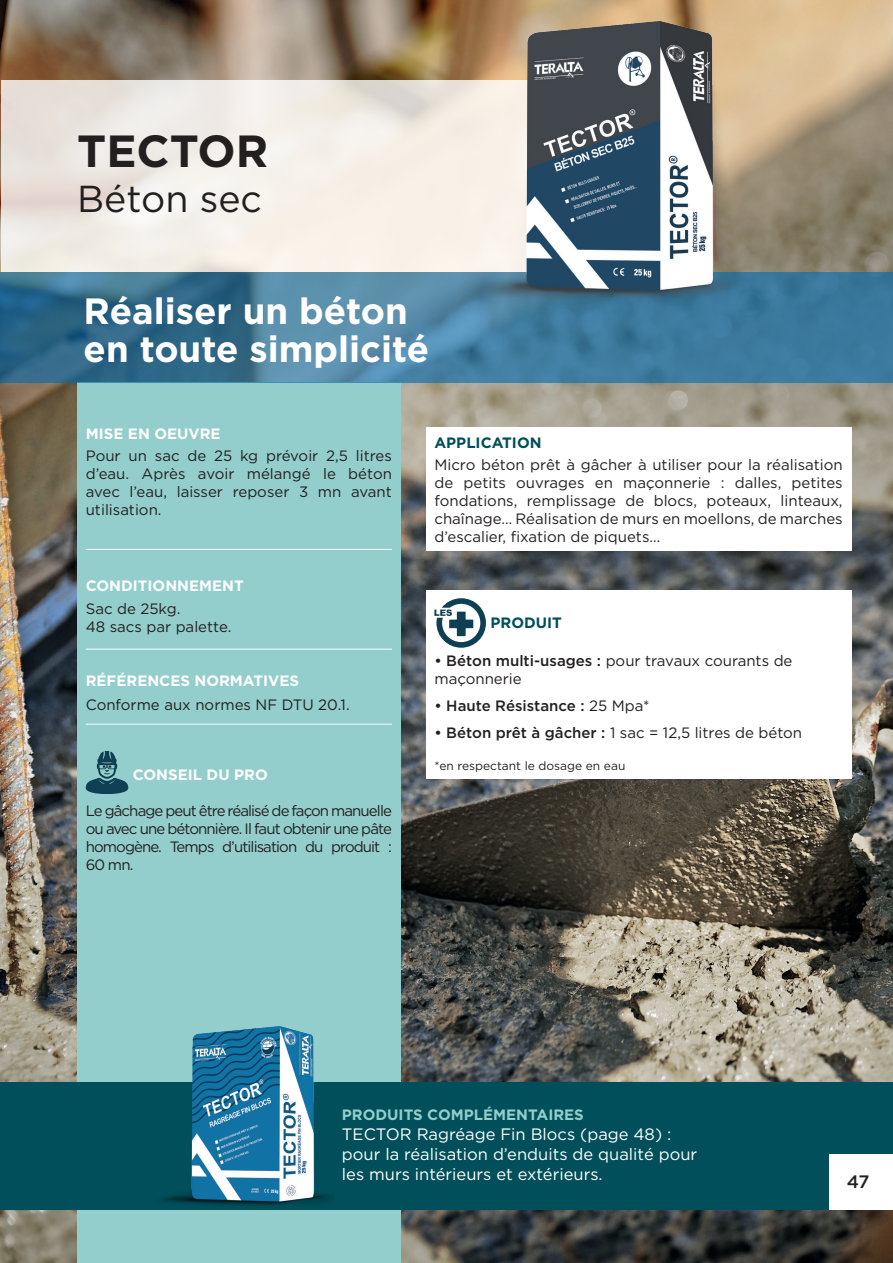
<style>
.page{position:relative;width:893px;height:1263px;background:#fff}
.page>*{position:absolute;margin:0;border:0;box-sizing:border-box;transform-origin:0 0}
.t1{font:700 45px "Gotham";color:#231f20}
.t2{font:37.5px "Gotham";color:#231f20}
.t3{font:700 36.6px/38.4px "Gotham";color:#fff}
.t4{font:500 18px "Gotham";color:#231f20}
.t5{font:16.5px/19.8px "Gotham";color:#fff}
.t6{font:15px/18px "Gotham";color:#231f20;text-align:justify}
.t7{font:700 15px "Gotham";color:#fff}
.t8{font:700 15px "Gotham";color:#93cecc}
.t9{font:500 15px "Gotham";color:#231f20}
.t10{font:700 15px "Gotham";color:#004f5a}
.t11{font:12px "Gotham";color:#231f20}
.s1{font-weight:500}
.s2{font-weight:400}
</style>
<div class="page">
<img style="left:1px;top:0;width:892px;height:1263px">
<div style="left:77px;top:383px;width:323px;height:880px;background:#93cecc"></div>
<hr style="left:86px;top:549px;width:306px;height:1px;background:#fff">
<hr style="left:86px;top:649px;width:306px;height:1px;background:#fff">
<hr style="left:86px;top:724px;width:306px;height:1px;background:#fff">
<svg style="left:86px;top:751px;width:42px;height:42px"></svg>
<div style="left:0;top:1082px;width:893px;height:128px;background:#004f5a"></div>
<div style="left:426px;top:427px;width:425px;height:123px;background:#fff"></div>
<div style="left:426px;top:590px;width:425px;height:189px;background:#fff"></div>
<svg style="left:434px;top:598px;width:52px;height:50px"></svg>
<svg style="left:1px;top:81px;width:451px;height:191px;background:#f0ebe5"></svg>
<img style="left:163px;top:1026px;width:168px;height:179px">
<svg style="left:0;top:272px;width:893px;height:111px;background:#407999"></svg>
<img style="left:452px;top:9px;width:356px;height:349px">
<div style="left:829px;top:1154px;width:64px;height:55px;background:#fff"></div>
<h1 class="t1" style="left:77px;top:122px;width:193px">TECTOR</h1>
<h2 class="t2" style="left:77px;top:175px;width:186px">Béton sec</h2>
<h3 class="t3" style="left:84px;top:291px;width:347px">Réaliser un béton en toute simplicité</h3>
<p class="t7" style="left:86px;top:424px;width:136px">MISE EN OEUVRE</p>
<p class="t6" style="left:86px;top:447px;width:308px">Pour un sac de 25 kg prévoir 2,5 litres d’eau. Après avoir mélangé le béton avec l’eau, laisser reposer 3 mn avant utilisation.</p>
<p class="t7" style="left:86px;top:576px;width:160px">CONDITIONNEMENT</p>
<p class="t6" style="left:86px;top:599px;width:147px">Sac de 25kg.<br>48 sacs par palette.</p>
<p class="t7" style="left:86px;top:670px;width:215px">RÉFÉRENCES NORMATIVES</p>
<p class="t6" style="left:86px;top:695px;width:265px">Conforme aux normes NF DTU 20.1.</p>
<p class="t7" style="left:133px;top:765px;width:137px">CONSEIL DU PRO</p>
<p class="t6" style="left:86px;top:801px;width:308px">Le gâchage peut être réalisé de façon manuelle ou avec une bétonnière. Il faut obtenir une pâte homogène. Temps d’utilisation du produit :<br>60 mn.</p>
<p class="t10" style="left:434px;top:432px;width:109px">APPLICATION</p>
<p class="t6" style="left:434px;top:455px;width:410px">Micro béton prêt à gâcher à utiliser pour la réalisation de petits ouvrages en maçonnerie : dalles, petites fondations, remplissage de blocs, poteaux, linteaux, chaînage… Réalisation de murs en moellons, de marches d’escalier, fixation de piquets…</p>
<p class="t10" style="left:490px;top:613px;width:73px">PRODUIT</p>
<p class="t6" style="left:434px;top:651px;width:360px"><span class="s1">• Béton multi-usages :</span> pour travaux courants de maçonnerie</p>
<p class="t9" style="left:434px;top:696px;width:217px">• Haute Résistance : <span class="s2">25 Mpa*</span></p>
<p class="t6" style="left:434px;top:723px;width:369px"><span class="s1">• Béton prêt à gâcher :</span> 1 sac = 12,5 litres de béton</p>
<p class="t11" style="left:434px;top:758px;width:192px">*en respectant le dosage en eau</p>
<p class="t8" style="left:342px;top:1105px;width:243px">PRODUITS COMPLÉMENTAIRES</p>
<p class="t5" style="left:342px;top:1124px;width:357px">TECTOR Ragréage Fin Blocs (page 48) : pour la réalisation d’enduits de qualité pour les murs intérieurs et extérieurs.</p>
<p class="t4" style="left:847px;top:1169px;width:24px">47</p>
</div>
